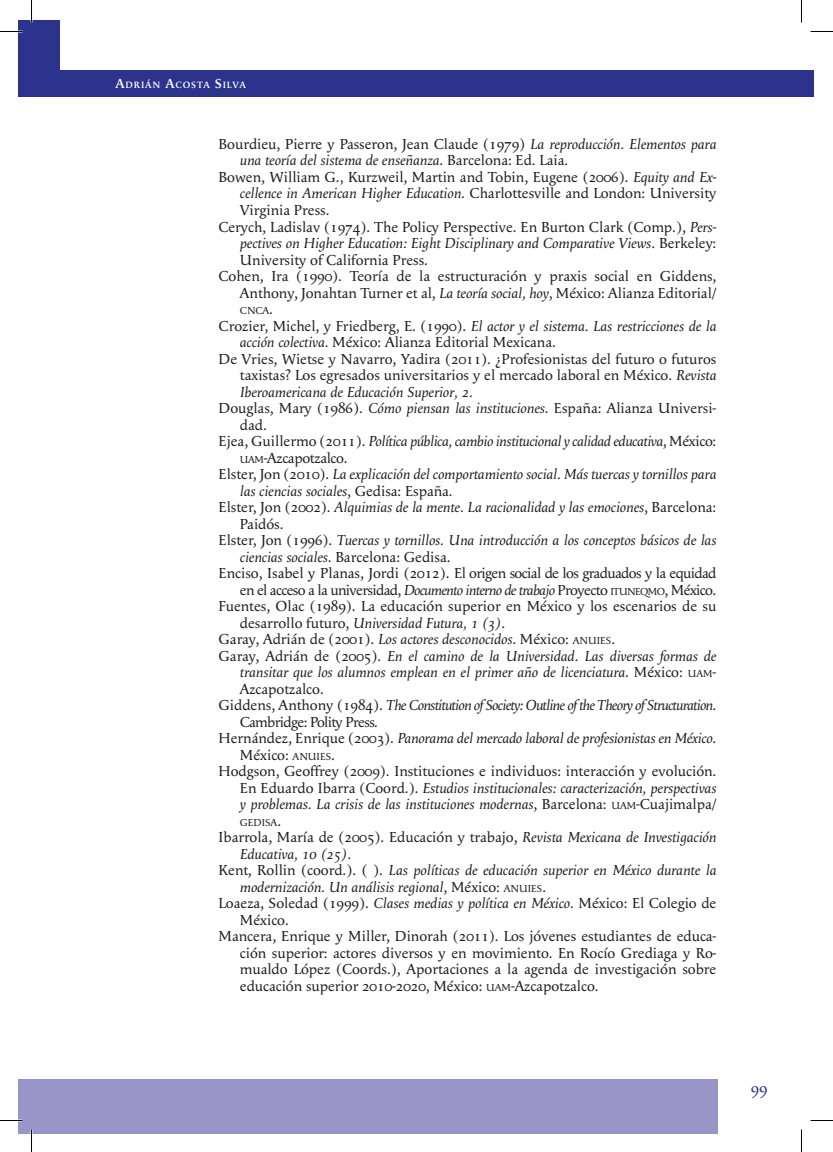
<style>
.page{position:relative;width:833px;height:1152px;background:#fff}
.page>*{position:absolute;margin:0;border:0;box-sizing:border-box;transform-origin:0 0}
.t1{font:16.5px "Apolline";color:#2b338d}
.REFERENCIAS{font:15px/16.5px "Apolline";color:#231f20}
.REFERENCIAS-2{font:italic 15px/16.5px "Apolline";color:#231f20}
.REFERENCIAS-3{font:15px/16.5px "Apolline";letter-spacing:-.04em;color:#231f20;text-align:right}
.REFERENCIAS-4{font:italic 15px/16.5px "Apolline";letter-spacing:-.04em;color:#231f20}
.REFERENCIAS-5{font:italic 15px/16.5px "Apolline";letter-spacing:-.02em;color:#231f20}
.REFERENCIAS-6{font:10.5px "Apolline";color:#231f20}
.t2{font:600 9.45px "Apolline";letter-spacing:.085em;color:#fff}
.s1{font-size:13.5px}
.s2{font-style:italic}
.s3{font-size:15px}
.s4{font-style:normal}
.s5{font-style:normal;font-size:10.5px}
.s6{font-size:10.5px}
</style>
<div class="page">
<div style="left:19px;top:20px;width:12px;height:76px;background:#2b338d"></div>
<div style="left:32px;top:20px;width:28px;height:76px;background:#2b338d"></div>
<div style="left:32px;top:1079px;width:686px;height:54px;background:#9995c6"></div>
<div style="left:19px;top:1079px;width:13px;height:54px;background:#9995c6"></div>
<div style="left:60px;top:70px;width:754px;height:26px;background:#2b338d"></div>
<hr style="left:0;top:1119px;width:22px;height:2px;background:#fff">
<svg style="left:0;top:31px;width:22px;height:1px"></svg>
<svg style="left:810px;top:31px;width:23px;height:1px"></svg>
<svg style="left:0;top:1120px;width:22px;height:1px"></svg>
<svg style="left:810px;top:1120px;width:23px;height:1px"></svg>
<svg style="left:31px;top:0;width:1px;height:22px"></svg>
<svg style="left:31px;top:1129px;width:1px;height:22px"></svg>
<svg style="left:801px;top:0;width:1px;height:22px"></svg>
<svg style="left:801px;top:1129px;width:1px;height:22px"></svg>
<p class="t2" style="left:115px;top:80px;width:132px"><span class="s1">A</span>DRIÁN <span class="s1">A</span>COSTA <span class="s1">S</span>ILVA</p>
<p class="REFERENCIAS" style="left:240px;top:136px;width:478px;text-indent:-21px">Bourdieu, Pierre y Passeron, Jean Claude (1979) <span class="s2">La reproducción. Elementos para una teoría del sistema de enseñanza</span>. Barcelona: Ed. Laia.</p>
<p class="REFERENCIAS" style="left:240px;top:169px;width:478px;text-align:justify;text-indent:-21px">Bowen, William G., Kurzweil, Martin and Tobin, Eugene (2006). <span class="s2">Equity and Ex&shy;cellence in American Higher Education</span>. Charlottesville and London: University Virginia Press.</p>
<p class="REFERENCIAS" style="left:240px;top:218px;width:478px;text-align:justify;text-indent:-21px">Cerych, Ladislav (1974). The Policy Perspective. En Burton Clark (Comp.), <span class="s2">Pers&shy;pectives on Higher Education: Eight Disciplinary and Comparative Views</span>. Berkeley:<br>University of California Press.</p>
<p class="REFERENCIAS" style="left:218px;top:268px;width:499px;text-align:right">Cohen, Ira (1990). Teoría de la estructuración y praxis social en Giddens,<br>Anthony, Jonahtan Turner et al, <span class="s2">La teoría social, hoy</span>, México: Alianza Editorial/</p>
<p class="REFERENCIAS-6" style="left:240px;top:304px;width:35px">CNCA<span class="s3">.</span></p>
<p class="REFERENCIAS" style="left:240px;top:317px;width:478px;text-indent:-21px">Crozier, Michel, y Friedberg, E. (1990). <span class="s2">El actor y el sistema. Las restricciones de la acción colectiva</span>. México: Alianza Editorial Mexicana.</p>
<p class="REFERENCIAS" style="left:240px;top:350px;width:478px;text-align:justify;text-indent:-21px">De Vries, Wietse y Navarro, Yadira (2011). ¿Profesionistas del futuro o futuros taxistas? Los egresados universitarios y el mercado laboral en México. <span class="s2">Revista Iberoamericana de Educación Superior, 2.</span></p>
<p class="REFERENCIAS" style="left:240px;top:400px;width:478px;text-indent:-21px">Douglas, Mary (1986). <span class="s2">Cómo piensan las instituciones</span>. España: Alianza Universi&shy;dad.</p>
<p class="REFERENCIAS-5" style="left:240px;top:433px;width:478px;text-indent:-21px"><span class="s4">Ejea, Guillermo (2011).</span> Política pública, cambio institucional y calidad educativa<span class="s4">, México:<br></span><span class="s5">UAM</span><span class="s4">-Azcapotzalco.</span></p>
<p class="REFERENCIAS-2" style="left:240px;top:466px;width:478px;text-indent:-21px"><span class="s4">Elster, Jon (2010).</span> La explicación del comportamiento social. Más tuercas y tornillos para las ciencias sociales<span class="s4">, Gedisa: España.</span></p>
<p class="REFERENCIAS-2" style="left:240px;top:499px;width:478px;text-indent:-21px"><span class="s4">Elster, Jon (2002).</span> Alquimias de la mente. La racionalidad y las emociones<span class="s4">, Barcelona:<br>Paidós.</span></p>
<p class="REFERENCIAS-2" style="left:240px;top:532px;width:478px;text-indent:-21px"><span class="s4">Elster, Jon (1996).</span> Tuercas y tornillos. Una introducción a los conceptos básicos de las ciencias sociales<span class="s4">. Barcelona: Gedisa.</span></p>
<p class="REFERENCIAS-3" style="left:218px;top:565px;width:499px">Enciso, Isabel y Planas, Jordi (2012). El origen social de los graduados y la equidad en el acceso a la universidad, <span class="s2">Documento interno de trabajo</span> Proyecto <span class="s6">ITUNEQMO</span>, México.</p>
<p class="REFERENCIAS" style="left:240px;top:598px;width:478px;text-indent:-21px">Fuentes, Olac (1989). La educación superior en México y los escenarios de su desarrollo futuro, <span class="s2">Universidad Futura, 1 (3).</span></p>
<p class="REFERENCIAS" style="left:218px;top:631px;width:398px">Garay, Adrián de (2001). <span class="s2">Los actores desconocidos</span>. México: <span class="s6">ANUIES</span>.</p>
<p class="REFERENCIAS-2" style="left:240px;top:647px;width:478px;text-align:justify;text-indent:-21px"><span class="s4">Garay, Adrián de (2005).</span> En el camino de la Universidad. Las diversas formas de transitar que los alumnos emplean en el primer año de licenciatura<span class="s4">. México:</span> <span class="s5">UAM</span><span class="s4">-Azcapotzalco.</span></p>
<p class="REFERENCIAS-4" style="left:240px;top:697px;width:478px;text-indent:-21px"><span class="s4">Giddens, Anthony (1984).</span> The Constitution of Society: Outline of the Theory of Structuration<span class="s4">.<br>Cambridge: Polity Press.</span></p>
<p class="REFERENCIAS-2" style="left:240px;top:730px;width:478px;text-indent:-21px"><span class="s4">Hernández, Enrique (2003).</span> Panorama del mercado laboral de profesionistas en México<span class="s4">.<br>México:</span> <span class="s5">ANUIES</span><span class="s4">.</span></p>
<p class="REFERENCIAS" style="left:240px;top:763px;width:478px;text-align:justify;text-indent:-21px">Hodgson, Geoffrey (2009). Instituciones e individuos: interacción y evolución.<br>En Eduardo Ibarra (Coord.). <span class="s2">Estudios institucionales: caracterización, perspectivas y problemas. La crisis de las instituciones modernas</span>, Barcelona: <span class="s6">UAM</span>-Cuajimalpa/</p>
<p class="REFERENCIAS-6" style="left:240px;top:816px;width:43px">GEDISA<span class="s3">.</span></p>
<p class="REFERENCIAS-2" style="left:240px;top:829px;width:478px;text-indent:-21px"><span class="s4">Ibarrola, María de (2005). Educación y trabajo,</span> Revista Mexicana de Investigación<br>Educativa, 10 (25).</p>
<p class="REFERENCIAS-2" style="left:240px;top:862px;width:478px;text-indent:-21px"><span class="s4">Kent, Rollin (coord.). ( ).</span> Las políticas de educación superior en México durante la modernización. Un análisis regional<span class="s4">, México:</span> <span class="s5">ANUIES</span><span class="s4">.</span></p>
<p class="REFERENCIAS" style="left:240px;top:895px;width:478px;text-indent:-21px">Loaeza, Soledad (1999). <span class="s2">Clases medias y política en México</span>. México: El Colegio de<br>México.</p>
<p class="REFERENCIAS" style="left:240px;top:928px;width:478px;text-align:justify;text-indent:-21px">Mancera, Enrique y Miller, Dinorah (2011). Los jóvenes estudiantes de educa&shy;ción superior: actores diversos y en movimiento. En Rocío Grediaga y Ro&shy;mualdo López (Coords.), Aportaciones a la agenda de investigación sobre educación superior 2010-2020, México: <span class="s6">UAM</span>-Azcapotzalco.</p>
<p class="t1" style="left:750px;top:1078px;width:18px">99</p>
</div>
